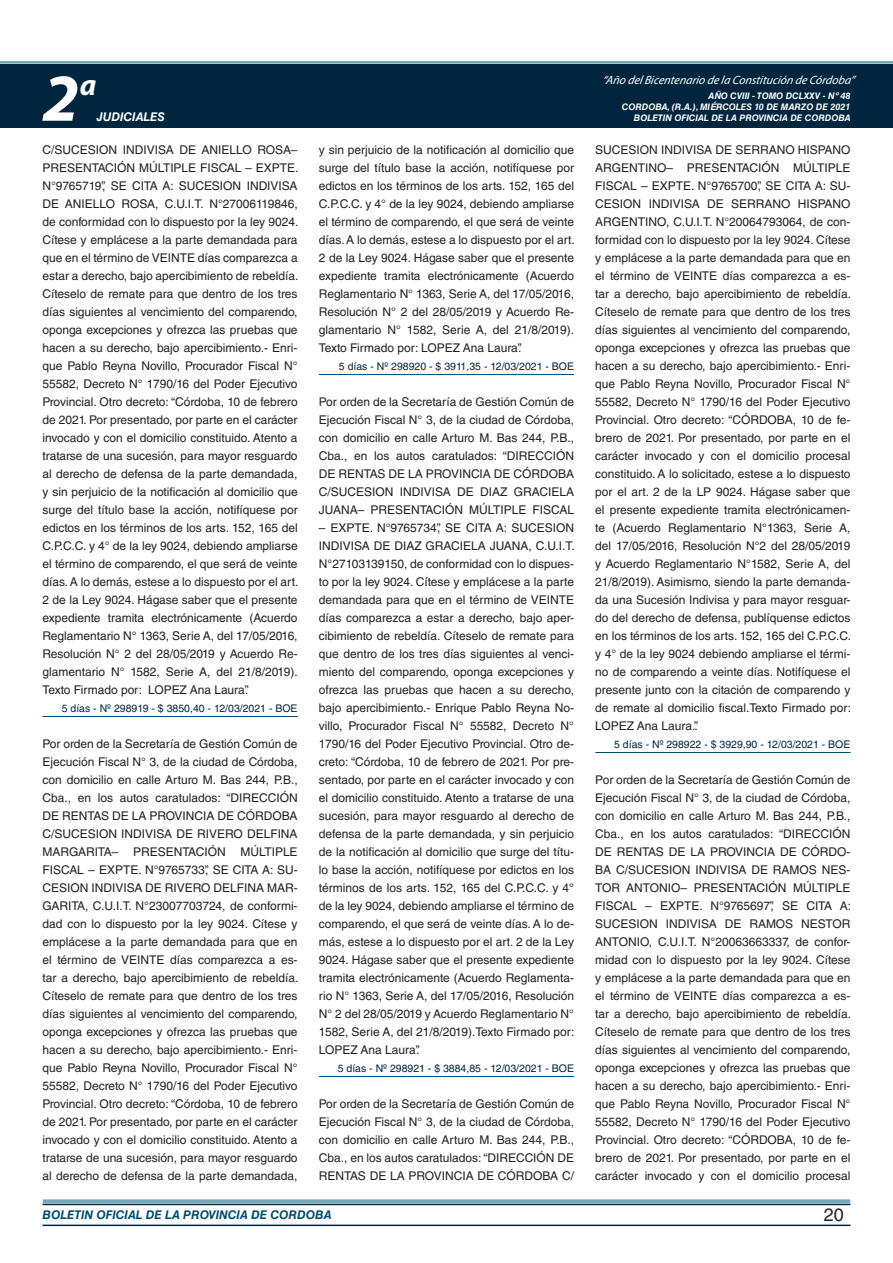
<style>
.page{position:relative;width:893px;height:1263px;background:#fff}
.page>*{position:absolute;margin:0;border:0;box-sizing:border-box;transform-origin:0 0}
.t1{font:italic 700 67.5px "Myriad Pro";color:#fff}
.t2{font:italic 700 30px "Myriad Pro";color:#fff}
.t3{font:18px "Helvetica LT Std";color:#231f20}
.t4{font:12px/18px "Helvetica LT Std";color:#231f20;text-align:justify}
.t5{font:italic 12px "Myriad Pro";color:#fff}
.t6{font:italic 700 12px "Helvetica LT Std";color:#004b6c}
.t7{font:italic 700 12px "Helvetica LT Std";color:#fff}
.t8{font:10.5px "Helvetica LT Std";color:#00263f}
.t9{font:italic 700 9px/10.8px "Helvetica LT Std";color:#fff;text-align:right}
</style>
<div class="page">
<div style="left:0;top:61px;width:893px;height:6px;background:#fff;opacity:.75"></div>
<div style="left:0;top:64px;width:893px;height:64px;background:#00263f"></div>
<hr style="left:43px;top:1224px;width:807px;height:2px;background:#00263f">
<div style="left:42px;top:1198px;width:809px;height:8px;background:#fff;opacity:.75"></div>
<hr style="left:43px;top:716px;width:255px;height:1px;background:#004b6c">
<hr style="left:319px;top:374px;width:255px;height:1px;background:#004b6c">
<hr style="left:319px;top:1076px;width:255px;height:1px;background:#004b6c">
<hr style="left:595px;top:752px;width:255px;height:1px;background:#004b6c">
<p class="t5" style="left:603px;top:72px;width:254px">“Año delBicentenario de la Constitución de Córdoba”</p>
<h1 class="t1" style="left:43px;top:54px;width:38px">2</h1>
<h2 class="t2" style="left:80px;top:66px;width:18px">a</h2>
<p class="t9" style="left:622px;top:91px;width:230px">AÑO CVIII - TOMO DCLXXV - Nº 48<br>CORDOBA, (R.A.), MIÉRCOLES 10 DE MARZO DE 2021</p>
<p class="t7" style="left:97px;top:110px;width:70px">JUDICIALES</p>
<p class="t9" style="left:634px;top:112px;width:218px">BOLETIN OFICIAL DE LA PROVINCIA DE CORDOBA</p>
<p class="t4" style="left:43px;top:141px;width:257px">C/SUCESION INDIVISA DE ANIELLO ROSA– PRESENTACIÓN MÚLTIPLE FISCAL – EXPTE.<br>N°9765719”, SE CITA A: SUCESION INDIVISA DE ANIELLO ROSA, C.U.I.T. N°27006119846, de conformidad con lo dispuesto por la ley 9024.<br>Cítese y emplácese a la parte demandada para que en el término de VEINTE días comparezca a estar a derecho, bajo apercibimiento de rebeldía.<br>Cíteselo de remate para que dentro de los tres días siguientes al vencimiento del comparendo, oponga excepciones y ofrezca las pruebas que hacen a su derecho, bajo apercibimiento.- Enri&shy;que Pablo Reyna Novillo, Procurador Fiscal N° 55582, Decreto N° 1790/16 del Poder Ejecutivo Provincial. Otro decreto: “Córdoba, 10 de febrero de 2021. Por presentado, por parte en el carácter invocado y con el domicilio constituido. Atento a tratarse de una sucesión, para mayor resguardo al derecho de defensa de la parte demandada, y sin perjuicio de la notificación al domicilio que surge del título base la acción, notifíquese por edictos en los términos de los arts. 152, 165 del C.P.C.C. y 4° de la ley 9024, debiendo ampliarse el término de comparendo, el que será de veinte días. A lo demás, estese a lo dispuesto por el art.<br>2 de la Ley 9024. Hágase saber que el presente expediente tramita electrónicamente (Acuerdo Reglamentario N° 1363, Serie A, del 17/05/2016, Resolución N° 2 del 28/05/2019 y Acuerdo Re&shy;glamentario N° 1582, Serie A, del 21/8/2019).<br>Texto Firmado por: LOPEZ Ana Laura”.</p>
<p class="t8" style="left:62px;top:702px;width:237px">5 días - Nº 298919 - $ 3850,40 - 12/03/2021 - BOE</p>
<p class="t4" style="left:43px;top:735px;width:257px">Por orden de la Secretaría de Gestión Común de Ejecución Fiscal N° 3, de la ciudad de Córdoba, con domicilio en calle Arturo M. Bas 244, P.B., Cba., en los autos caratulados: “DIRECCIÓN DE RENTAS DE LA PROVINCIA DE CÓRDOBA C/SUCESION INDIVISA DE RIVERO DELFINA MARGARITA– PRESENTACIÓN MÚLTIPLE FISCAL – EXPTE. N°9765733”, SE CITA A: SU-CESION INDIVISA DE RIVERO DELFINA MAR-GARITA, C.U.I.T. N°23007703724, de conformi&shy;dad con lo dispuesto por la ley 9024. Cítese y emplácese a la parte demandada para que en el término de VEINTE días comparezca a es&shy;tar a derecho, bajo apercibimiento de rebeldía.<br>Cíteselo de remate para que dentro de los tres días siguientes al vencimiento del comparendo, oponga excepciones y ofrezca las pruebas que hacen a su derecho, bajo apercibimiento.- Enri&shy;que Pablo Reyna Novillo, Procurador Fiscal N° 55582, Decreto N° 1790/16 del Poder Ejecutivo Provincial. Otro decreto: “Córdoba, 10 de febrero de 2021. Por presentado, por parte en el carácter invocado y con el domicilio constituido. Atento a tratarse de una sucesión, para mayor resguardo al derecho de defensa de la parte demandada,</p>
<p class="t4" style="left:319px;top:141px;width:257px">y sin perjuicio de la notificación al domicilio que surge del título base la acción, notifíquese por edictos en los términos de los arts. 152, 165 del C.P.C.C. y 4° de la ley 9024, debiendo ampliarse el término de comparendo, el que será de veinte días. A lo demás, estese a lo dispuesto por el art.<br>2 de la Ley 9024. Hágase saber que el presente expediente tramita electrónicamente (Acuerdo Reglamentario N° 1363, Serie A, del 17/05/2016, Resolución N° 2 del 28/05/2019 y Acuerdo Re&shy;glamentario N° 1582, Serie A, del 21/8/2019).<br>Texto Firmado por: LOPEZ Ana Laura”.</p>
<p class="t8" style="left:339px;top:360px;width:237px">5 días - Nº 298920 - $ 3911,35 - 12/03/2021 - BOE</p>
<p class="t4" style="left:319px;top:393px;width:257px">Por orden de la Secretaría de Gestión Común de Ejecución Fiscal N° 3, de la ciudad de Córdoba, con domicilio en calle Arturo M. Bas 244, P.B., Cba., en los autos caratulados: “DIRECCIÓN DE RENTAS DE LA PROVINCIA DE CÓRDOBA C/SUCESION INDIVISA DE DIAZ GRACIELA JUANA– PRESENTACIÓN MÚLTIPLE FISCAL</p>
<p class="t4" style="left:319px;top:519px;width:257px">– EXPTE. N°9765734”, SE CITA A: SUCESION INDIVISA DE DIAZ GRACIELA JUANA, C.U.I.T.<br>N°27103139150, de conformidad con lo dispues&shy;to por la ley 9024. Cítese y emplácese a la parte demandada para que en el término de VEINTE días comparezca a estar a derecho, bajo aper&shy;cibimiento de rebeldía. Cíteselo de remate para que dentro de los tres días siguientes al venci&shy;miento del comparendo, oponga excepciones y ofrezca las pruebas que hacen a su derecho, bajo apercibimiento.- Enrique Pablo Reyna No&shy;villo, Procurador Fiscal N° 55582, Decreto N° 1790/16 del Poder Ejecutivo Provincial. Otro de&shy;creto: “Córdoba, 10 de febrero de 2021. Por pre&shy;sentado, por parte en el carácter invocado y con el domicilio constituido. Atento a tratarse de una sucesión, para mayor resguardo al derecho de defensa de la parte demandada, y sin perjuicio de la notificación al domicilio que surge del títu&shy;lo base la acción, notifíquese por edictos en los términos de los arts. 152, 165 del C.P.C.C. y 4° de la ley 9024, debiendo ampliarse el término de comparendo, el que será de veinte días. A lo de&shy;más, estese a lo dispuesto por el art. 2 de la Ley 9024. Hágase saber que el presente expediente tramita electrónicamente (Acuerdo Reglamenta&shy;rio N° 1363, Serie A, del 17/05/2016, Resolución N° 2 del 28/05/2019 y Acuerdo Reglamentario N° 1582, Serie A, del 21/8/2019).Texto Firmado por:<br>LOPEZ Ana Laura”.</p>
<p class="t8" style="left:338px;top:1062px;width:238px">5 días - Nº 298921 - $ 3884,85 - 12/03/2021 - BOE</p>
<p class="t4" style="left:319px;top:1095px;width:257px">Por orden de la Secretaría de Gestión Común de Ejecución Fiscal N° 3, de la ciudad de Córdoba, con domicilio en calle Arturo M. Bas 244, P.B., Cba., en los autos caratulados: “DIRECCIÓN DE RENTAS DE LA PROVINCIA DE CÓRDOBA C/</p>
<p class="t4" style="left:595px;top:141px;width:257px">SUCESION INDIVISA DE SERRANO HISPANO ARGENTINO– PRESENTACIÓN MÚLTIPLE FISCAL – EXPTE. N°9765700”, SE CITA A: SU-CESION INDIVISA DE SERRANO HISPANO ARGENTINO, C.U.I.T. N°20064793064, de con&shy;formidad con lo dispuesto por la ley 9024. Cítese y emplácese a la parte demandada para que en el término de VEINTE días comparezca a es&shy;tar a derecho, bajo apercibimiento de rebeldía.<br>Cíteselo de remate para que dentro de los tres días siguientes al vencimiento del comparendo, oponga excepciones y ofrezca las pruebas que hacen a su derecho, bajo apercibimiento.- Enri&shy;que Pablo Reyna Novillo, Procurador Fiscal N° 55582, Decreto N° 1790/16 del Poder Ejecutivo Provincial. Otro decreto: “CÓRDOBA, 10 de fe&shy;brero de 2021. Por presentado, por parte en el carácter invocado y con el domicilio procesal constituido. A lo solicitado, estese a lo dispuesto por el art. 2 de la LP 9024. Hágase saber que el presente expediente tramita electrónicamen&shy;te (Acuerdo Reglamentario N°1363, Serie A, del 17/05/2016, Resolución N°2 del 28/05/2019 y Acuerdo Reglamentario N°1582, Serie A, del 21/8/2019). Asimismo, siendo la parte demanda&shy;da una Sucesión Indivisa y para mayor resguar&shy;do del derecho de defensa, publíquense edictos en los términos de los arts. 152, 165 del C.P.C.C. y 4° de la ley 9024 debiendo ampliarse el térmi&shy;no de comparendo a veinte días. Notifíquese el presente junto con la citación de comparendo y de remate al domicilio fiscal.Texto Firmado por:<br>LOPEZ Ana Laura.”.</p>
<p class="t8" style="left:614px;top:738px;width:238px">5 días - Nº 298922 - $ 3929,90 - 12/03/2021 - BOE</p>
<p class="t4" style="left:595px;top:771px;width:257px">Por orden de la Secretaría de Gestión Común de Ejecución Fiscal N° 3, de la ciudad de Córdoba, con domicilio en calle Arturo M. Bas 244, P.B., Cba., en los autos caratulados: “DIRECCIÓN DE RENTAS DE LA PROVINCIA DE CÓRDO-BA C/SUCESION INDIVISA DE RAMOS NES-TOR ANTONIO– PRESENTACIÓN MÚLTIPLE FISCAL – EXPTE. N°9765697”, SE CITA A:<br>SUCESION INDIVISA DE RAMOS NESTOR ANTONIO, C.U.I.T. N°20063663337, de confor&shy;midad con lo dispuesto por la ley 9024. Cítese y emplácese a la parte demandada para que en el término de VEINTE días comparezca a es&shy;tar a derecho, bajo apercibimiento de rebeldía.<br>Cíteselo de remate para que dentro de los tres días siguientes al vencimiento del comparendo, oponga excepciones y ofrezca las pruebas que hacen a su derecho, bajo apercibimiento.- Enri&shy;que Pablo Reyna Novillo, Procurador Fiscal N° 55582, Decreto N° 1790/16 del Poder Ejecutivo Provincial. Otro decreto: “CÓRDOBA, 10 de fe&shy;brero de 2021. Por presentado, por parte en el carácter invocado y con el domicilio procesal</p>
<p class="t6" style="left:43px;top:1208px;width:290px">BOLETIN OFICIAL DE LA PROVINCIA DE CORDOBA</p>
<h3 class="t3" style="left:824px;top:1204px;width:22px">20</h3>
</div>
